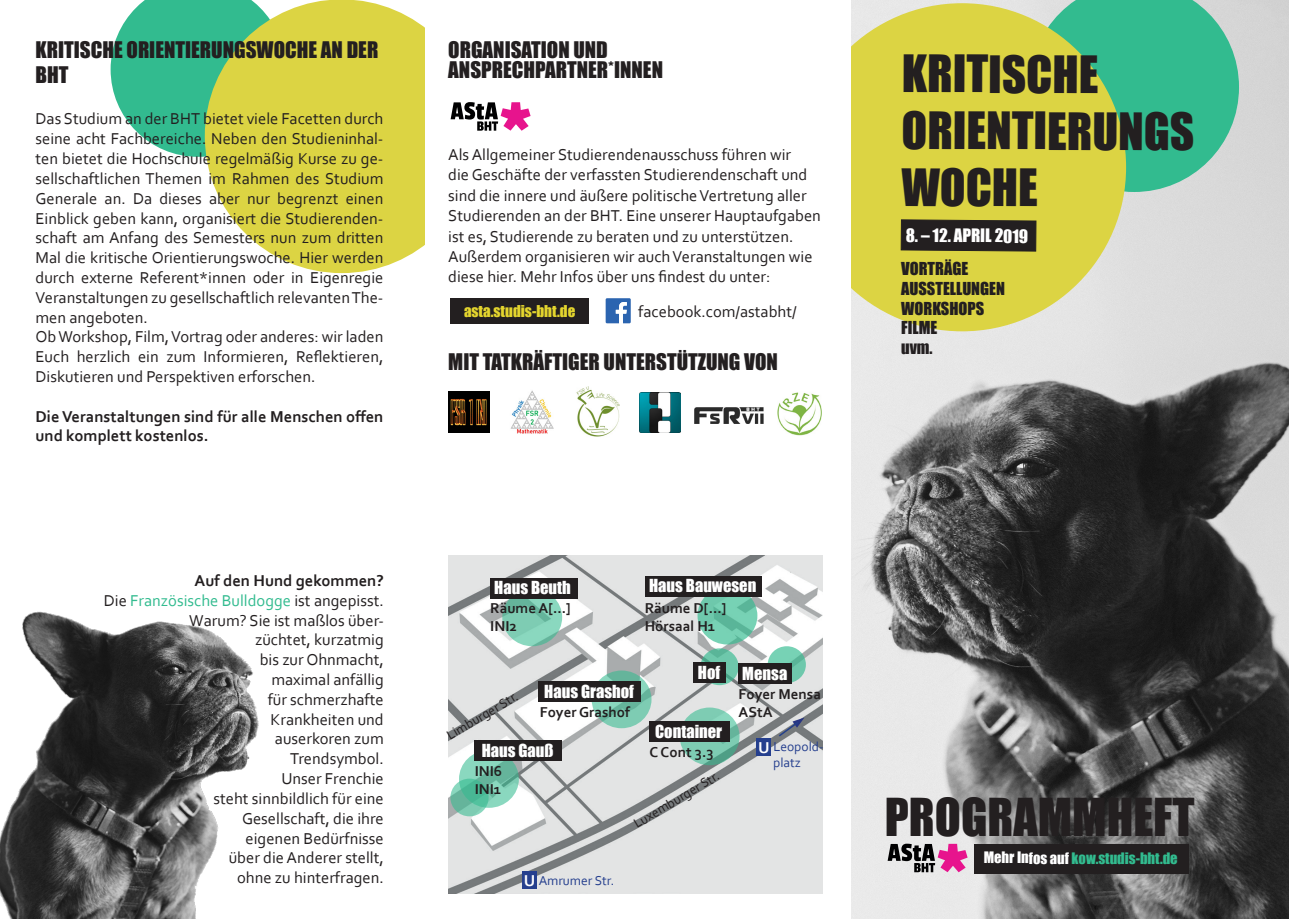
<style>
.page{position:relative;width:1289px;height:919px;background:#fff}
.page>*{position:absolute;margin:0;border:0;box-sizing:border-box;transform-origin:0 0}
.t1{font:48px "Impact";color:#231f20}
.t2{font:47.25px "Impact";letter-spacing:-.005em;color:#231f20}
.Textkörper{font:21px/25.2px "Impact";color:#231f20}
.Titel{font:21px "Impact";color:#231f20}
.t3{font:17.1px "Impact";color:#fff}
.Textkörper-2{font:16.5px/19.8px "Corbel";color:#231f20;text-align:justify}
.Titel-2{font:16.5px/20.4px "Corbel";color:#231f20}
.t4{font:700 16.5px/19.8px "Corbel";color:#231f20}
.t5{font:16.5px "Impact";color:#fff}
.t6{font:700 16.5px "Corbel";color:#fff}
.t7{font:16.35px "Impact";color:#231f20}
.t8{font:700 15px "Corbel";color:#231f20}
.t9{font:15px "Impact";color:#e4d52e}
.t10{font:14.55px "Impact";letter-spacing:-.005em;color:#32bb8f}
.t11{font:13.5px "Corbel";color:#231f20}
.t12{font:13.5px "Corbel";letter-spacing:-.005em;color:#253f8e}
.t13{font:10.05px "Corbel";color:#231f20}
.s1{color:#32bb8f}
.s2{color:#fff}
</style>
<div class="page">
<img style="left:851px;top:0;width:437px;height:918px">
<svg style="left:1029px;top:0;width:209px;height:192px;background:#4bbf9a"></svg>
<div style="left:798px;top:3px;width:328px;height:328px;background:#dcd443;border-radius:50%"></div>
<svg style="left:900px;top:219px;width:136px;height:33px;background:#2e2a22"></svg>
<svg style="left:111px;top:0;width:174px;height:157px;background:#50c59f"></svg>
<div style="left:205px;top:0;width:273px;height:273px;background:#dcd443;border-radius:50%"></div>
<div style="left:425px;top:0;width:425px;height:918px;background:#fff"></div>
<div style="left:973px;top:843px;width:215px;height:30px;background:#231f20"></div>
<svg style="left:887px;top:843px;width:80px;height:29px;background:#a67892"></svg>
<svg style="left:450px;top:102px;width:80px;height:29px"></svg>
<img style="left:0;top:611px;width:259px;height:307px">
<img style="left:448px;top:555px;width:375px;height:338px">
<svg style="left:502px;top:588px;width:60px;height:58px;background:#7cc8b0"></svg>
<svg style="left:459px;top:750px;width:60px;height:57px;background:#78c4ac"></svg>
<svg style="left:450px;top:778px;width:38px;height:38px"></svg>
<svg style="left:591px;top:670px;width:60px;height:58px;background:#77c1a9"></svg>
<svg style="left:679px;top:707px;width:60px;height:58px;background:#78c3ac"></svg>
<svg style="left:697px;top:586px;width:60px;height:58px;background:#6fc9ac"></svg>
<svg style="left:700px;top:648px;width:38px;height:37px"></svg>
<svg style="left:767px;top:646px;width:38px;height:37px"></svg>
<svg style="left:777px;top:717px;width:27px;height:21px"></svg>
<div style="left:490px;top:578px;width:87px;height:20px;background:#231f20"></div>
<div style="left:644px;top:576px;width:117px;height:21px;background:#231f20"></div>
<div style="left:693px;top:662px;width:32px;height:20px;background:#231f20"></div>
<div style="left:475px;top:739px;width:87px;height:21px;background:#231f20"></div>
<div style="left:522px;top:871px;width:15px;height:18px;background:#253f8e"></div>
<div style="left:756px;top:738px;width:15px;height:18px;background:#253f8e"></div>
<div style="left:538px;top:681px;width:103px;height:20px;background:#231f20"></div>
<div style="left:649px;top:721px;width:80px;height:21px;background:#231f20"></div>
<div style="left:738px;top:663px;width:53px;height:21px;background:#231f20"></div>
<img style="left:777px;top:392px;width:44px;height:43px">
<img style="left:639px;top:392px;width:41px;height:41px">
<img style="left:510px;top:390px;width:44px;height:44px">
<div style="left:450px;top:298px;width:139px;height:25px;background:#231f20"></div>
<img style="left:576px;top:386px;width:44px;height:51px">
<img style="left:448px;top:391px;width:41px;height:41px">
<svg style="left:605px;top:298px;width:25px;height:25px"></svg>
<img style="left:694px;top:407px;width:69px;height:16px">
<p class="Textkörper" style="left:36px;top:36px;width:344px">KRITISCHE ORIENTIERUNGSWOCHE AN DER<br>BHT</p>
<p class="Textkörper-2" style="left:36px;top:109px;width:349px">Das Studium an der BHT bietet viele Facetten durch seine acht Fachbereiche. Neben den Studieninhal&shy;ten bietet die Hochschule regelmäßig Kurse zu ge&shy;sellschaftlichen Themen im Rahmen des Studium Generale an. Da dieses aber nur begrenzt einen Einblick geben kann, organisiert die Studierenden&shy;schaft am Anfang des Semesters nun zum dritten Mal die kritische Orientierungswoche. Hier werden durch externe Referent*innen oder in Eigenregie Veranstaltungen zu gesellschaftlich relevanten The&shy;men angeboten.</p>
<p class="Textkörper-2" style="left:36px;top:326px;width:349px">Ob Workshop, Film, Vortrag oder anderes: wir laden Euch herzlich ein zum Informieren, Reflektieren, Diskutieren und Perspektiven erforschen.</p>
<p class="t4" style="left:36px;top:406px;width:349px">Die Veranstaltungen sind für alle Menschen offen und komplett kostenlos.</p>
<p class="t4" style="left:195px;top:570px;width:191px">Auf den Hund gekommen?</p>
<p class="Textkörper-2" style="left:104px;top:590px;width:281px;text-align:right">Die <span class="s1">Französische Bulldogge</span> ist angepisst.<br>Warum? Sie ist maßlos über-<br>züchtet, kurzatmig<br>bis zur Ohnmacht,<br>maximal anfällig<br>für schmerzhafte<br>Krankheiten und<br>auserkoren zum</p>
<p class="Textkörper-2" style="left:290px;top:748px;width:95px">Trendsymbol.</p>
<p class="Textkörper-2" style="left:213px;top:768px;width:172px;text-align:right">Unser Frenchie<br>steht sinnbildlich für eine<br>Gesellschaft, die ihre eigenen Bedürfnisse über die Anderer stellt, ohne zu hinterfragen.</p>
<p class="Textkörper" style="left:448px;top:39px;width:216px;line-height:20.4px">ORGANISATION UND<br>ANSPRECHPARTNER*INNEN</p>
<p class="Textkörper-2" style="left:448px;top:144px;width:374px;line-height:20.4px;text-align:left">Als Allgemeiner Studierendenausschuss führen wir<br>die Geschäfte der verfassten Studierendenschaft und sind die innere und äußere politische Vertretung aller Studierenden an der BHT. Eine unserer Hauptaufgaben ist es, Studierende zu beraten und zu unterstützen.</p>
<p class="Titel-2" style="left:448px;top:246px;width:366px">Außerdem organisieren wir auch Veranstaltungen wie diese hier. Mehr Infos über uns findest du unter:</p>
<p class="Titel-2" style="left:638px;top:301px;width:160px">facebook.com/astabht/</p>
<p class="Titel" style="left:448px;top:345px;width:331px">MIT TATKRÄFTIGER UNTERSTÜTZUNG VON</p>
<p class="t13" style="left:619px;top:193px;width:79px">Veranstaltungsort:</p>
<p class="t13" style="left:574px;top:205px;width:124px">Beuth Hochschule für Technik</p>
<p class="t13" style="left:647px;top:229px;width:50px">13353 Berlin</p>
<p class="t9" style="left:464px;top:299px;width:113px">asta.studis-bht.de</p>
<p class="t5" style="left:494px;top:575px;width:78px">Haus Beuth</p>
<p class="t5" style="left:649px;top:573px;width:109px">Haus Bauwesen</p>
<p class="t8" style="left:490px;top:598px;width:82px">Räume A[...]</p>
<p class="t8" style="left:490px;top:616px;width:28px">INI2</p>
<p class="t8" style="left:644px;top:598px;width:83px">Räume D[...]</p>
<p class="t8" style="left:644px;top:616px;width:72px">Hörsaal H1</p>
<p class="t11" style="left:443px;top:729px;width:82px;rotate:-31deg">Limburger Str.</p>
<p class="t5" style="left:544px;top:678px;width:91px">Haus Grashof</p>
<p class="t8" style="left:540px;top:702px;width:92px">Foyer Grashof</p>
<p class="t5" style="left:481px;top:737px;width:73px">Haus Gauß</p>
<p class="t5" style="left:698px;top:660px;width:24px">Hof</p>
<p class="t5" style="left:655px;top:718px;width:69px">Container</p>
<p class="t8" style="left:649px;top:742px;width:66px">C Cont 3.3</p>
<p class="t8" style="left:475px;top:761px;width:29px">INI6</p>
<p class="t8" style="left:475px;top:779px;width:28px">INI1</p>
<p class="t11" style="left:630px;top:817px;width:99px;rotate:-31deg">Luxemburger Str.</p>
<p class="t5" style="left:742px;top:660px;width:46px">Mensa</p>
<p class="t8" style="left:738px;top:684px;width:84px">Foyer Mensa</p>
<p class="t8" style="left:738px;top:702px;width:36px">AStA</p>
<p class="t12" style="left:773px;top:737px;width:52px">Leopold-</p>
<p class="t12" style="left:773px;top:754px;width:29px">platz</p>
<p class="t6" style="left:758px;top:737px;width:13px">U</p>
<p class="t6" style="left:523px;top:870px;width:13px">U</p>
<p class="t12" style="left:538px;top:872px;width:77px">Amrumer Str.</p>
<p class="t2" style="left:901px;top:37px;width:198px">KRITISCHE</p>
<p class="t2" style="left:901px;top:94px;width:294px">ORIENTIERUNGS</p>
<p class="t2" style="left:901px;top:151px;width:138px">WOCHE</p>
<p class="t3" style="left:906px;top:221px;width:124px;rotate:1deg">8. – 12. APRIL 2019</p>
<p class="t7" style="left:901px;top:256px;width:68px">VORTRÄGE</p>
<p class="t7" style="left:901px;top:276px;width:105px">AUSSTELLUNGEN</p>
<p class="t7" style="left:901px;top:295px;width:85px">WORKSHOPS</p>
<p class="t7" style="left:901px;top:315px;width:38px">FILME</p>
<p class="t7" style="left:901px;top:335px;width:33px">uvm.</p>
<p class="t1" style="left:884px;top:780px;width:311px">PROGRAMMHEFT</p>
<p class="t10" style="left:983px;top:846px;width:196px"><span class="s2">Mehr Infos auf</span> kow.studis-bht.de</p>
</div>
